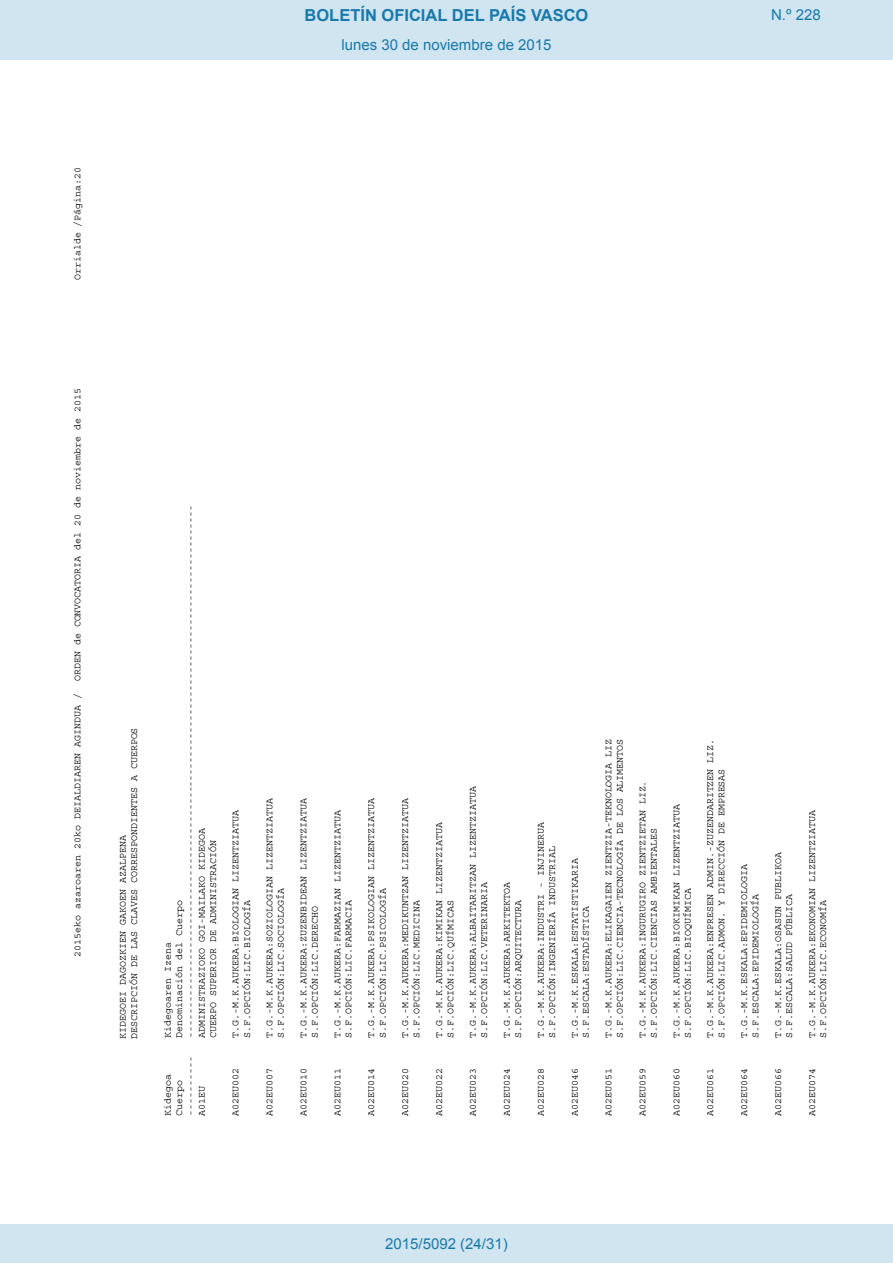
<style>
.page{position:relative;width:893px;height:1263px;background:#fff}
.page>*{position:absolute;margin:0;border:0;box-sizing:border-box;transform-origin:0 0}
.t1{font:700 16.5px "Arial";color:#1879ad}
.Paginacion_Centro{font:15px "Arial";color:#1879ad}
.t2{font:9.9px/11.2px "Courier Std";letter-spacing:.005em;color:#000}
</style>
<div class="page">
<div style="left:0;top:0;width:893px;height:60px;background:#d0e5f0"></div>
<div style="left:0;top:1225px;width:893px;height:38px;background:#d0e5f0"></div>
<h1 class="t1" style="left:305px;top:4px;width:285px">BOLETÍN OFICIAL DEL PAÍS VASCO</h1>
<h2 class="Paginacion_Centro" style="left:771px;top:5px;width:51px">N.º 228</h2>
<h2 class="Paginacion_Centro" style="left:341px;top:35px;width:212px">lunes 30 de noviembre de 2015</h2>
<p class="t2" style="left:72px;top:280px;width:115px;rotate:-90deg">Orrialde /Página:20</p>
<p class="t2" style="left:72px;top:957px;width:570px;rotate:-90deg">2015eko azaroaren 20ko DEIALDIAREN AGINDUA / ORDEN de CONVOCATORIA del 20 de noviembre de 2015</p>
<p class="t2" style="left:117px;top:1039px;width:313px;rotate:-90deg">KIDEGOEI DAGOZKIEN GAKOEN AZALPENA<br>DESCRIPCIÓN DE LAS CLAVES CORRESPONDIENTES A CUERPOS</p>
<p class="t2" style="left:185px;top:1038px;width:534px;rotate:-90deg">-----------------------------------------------------------------------------------------</p>
<p class="t2" style="left:196px;top:1038px;width:211px;rotate:-90deg">ADMINISTRAZIOKO GOI-MAILAKO KIDEGOA<br>CUERPO SUPERIOR DE ADMINISTRACIÓN</p>
<p class="t2" style="left:174px;top:1038px;width:139px;rotate:-90deg">Denominación del Cuerpo</p>
<p class="t2" style="left:162px;top:1038px;width:97px;rotate:-90deg">Kidegoaren Izena</p>
<p class="t2" style="left:185px;top:1116px;width:61px;rotate:-90deg">----------</p>
<p class="t2" style="left:162px;top:1116px;width:43px;rotate:-90deg">Kidegoa</p>
<p class="t2" style="left:174px;top:1116px;width:37px;rotate:-90deg">Cuerpo</p>
<p class="t2" style="left:196px;top:1116px;width:31px;rotate:-90deg">A01EU</p>
<p class="t2" style="left:230px;top:1038px;width:229px;rotate:-90deg">T.G.-M.K.AUKERA:BIOLOGIAN LIZENTZIATUA<br>S.F.OPCIÓN:LIC.BIOLOGÍA</p>
<p class="t2" style="left:230px;top:1116px;width:49px;rotate:-90deg">A02EU002</p>
<p class="t2" style="left:264px;top:1038px;width:241px;rotate:-90deg">T.G.-M.K.AUKERA:SOZIOLOGIAN LIZENTZIATUA<br>S.F.OPCIÓN:LIC.SOCIOLOGÍA</p>
<p class="t2" style="left:264px;top:1116px;width:49px;rotate:-90deg">A02EU007</p>
<p class="t2" style="left:298px;top:1038px;width:241px;rotate:-90deg">T.G.-M.K.AUKERA:ZUZENBIDEAN LIZENTZIATUA<br>S.F.OPCIÓN:LIC.DERECHO</p>
<p class="t2" style="left:298px;top:1116px;width:49px;rotate:-90deg">A02EU010</p>
<p class="t2" style="left:332px;top:1038px;width:229px;rotate:-90deg">T.G.-M.K.AUKERA:FARMAZIAN LIZENTZIATUA<br>S.F.OPCIÓN:LIC.FARMACIA</p>
<p class="t2" style="left:332px;top:1116px;width:49px;rotate:-90deg">A02EU011</p>
<p class="t2" style="left:365px;top:1038px;width:241px;rotate:-90deg">T.G.-M.K.AUKERA:PSIKOLOGIAN LIZENTZIATUA<br>S.F.OPCIÓN:LIC.PSICOLOGÍA</p>
<p class="t2" style="left:366px;top:1116px;width:49px;rotate:-90deg">A02EU014</p>
<p class="t2" style="left:400px;top:1038px;width:241px;rotate:-90deg">T.G.-M.K.AUKERA:MEDIKUNTZAN LIZENTZIATUA<br>S.F.OPCIÓN:LIC.MEDICINA</p>
<p class="t2" style="left:400px;top:1116px;width:49px;rotate:-90deg">A02EU020</p>
<p class="t2" style="left:433px;top:1038px;width:217px;rotate:-90deg">T.G.-M.K.AUKERA:KIMIKAN LIZENTZIATUA<br>S.F.OPCIÓN:LIC.QUÍMICAS</p>
<p class="t2" style="left:433px;top:1116px;width:49px;rotate:-90deg">A02EU022</p>
<p class="t2" style="left:467px;top:1038px;width:253px;rotate:-90deg">T.G.-M.K.AUKERA:ALBAITARITZAN LIZENTZIATUA<br>S.F.OPCIÓN:LIC.VETERINARIA</p>
<p class="t2" style="left:467px;top:1116px;width:49px;rotate:-90deg">A02EU023</p>
<p class="t2" style="left:501px;top:1038px;width:157px;rotate:-90deg">T.G.-M.K.AUKERA:ARKITEKTOA<br>S.F.OPCIÓN:ARQUITECTURA</p>
<p class="t2" style="left:501px;top:1116px;width:49px;rotate:-90deg">A02EU024</p>
<p class="t2" style="left:535px;top:1038px;width:217px;rotate:-90deg">T.G.-M.K.AUKERA:INDUSTRI - INJINERUA<br>S.F.OPCIÓN:INGENIERÍA INDUSTRIAL</p>
<p class="t2" style="left:535px;top:1116px;width:49px;rotate:-90deg">A02EU028</p>
<p class="t2" style="left:569px;top:1038px;width:181px;rotate:-90deg">T.G.-M.K.ESKALA:ESTATISTIKARIA<br>S.F.ESCALA:ESTADÍSTICA</p>
<p class="t2" style="left:569px;top:1116px;width:49px;rotate:-90deg">A02EU046</p>
<p class="t2" style="left:603px;top:1038px;width:301px;rotate:-90deg">T.G.-M.K.AUKERA:ELIKAGAIEN ZIENTZIA-TEKNOLOGIA LIZ<br>S.F.OPCIÓN:LIC.CIENCIA-TECNOLOGÍA DE LOS ALIMENTOS</p>
<p class="t2" style="left:603px;top:1116px;width:49px;rotate:-90deg">A02EU051</p>
<p class="t2" style="left:637px;top:1038px;width:259px;rotate:-90deg">T.G.-M.K.AUKERA:INGURUGIRO ZIENTZIETAN LIZ.<br>S.F.OPCIÓN:LIC.CIENCIAS AMBIENTALES</p>
<p class="t2" style="left:637px;top:1116px;width:49px;rotate:-90deg">A02EU059</p>
<p class="t2" style="left:671px;top:1038px;width:235px;rotate:-90deg">T.G.-M.K.AUKERA:BIOKIMIKAN LIZENTZIATUA<br>S.F.OPCIÓN:LIC.BIOQUÍMICA</p>
<p class="t2" style="left:671px;top:1116px;width:49px;rotate:-90deg">A02EU060</p>
<p class="t2" style="left:705px;top:1038px;width:301px;rotate:-90deg">T.G.-M.K.AUKERA:ENPRESEN ADMIN.-ZUZENDARITZEN LIZ.<br>S.F.OPCIÓN:LIC.ADMON. Y DIRECCIÓN DE EMPRESAS</p>
<p class="t2" style="left:705px;top:1116px;width:49px;rotate:-90deg">A02EU061</p>
<p class="t2" style="left:738px;top:1038px;width:175px;rotate:-90deg">T.G.-M.K.ESKALA:EPIDEMIOLOGIA<br>S.F.ESCALA:EPIDEMIOLOGÍA</p>
<p class="t2" style="left:738px;top:1116px;width:49px;rotate:-90deg">A02EU064</p>
<p class="t2" style="left:772px;top:1038px;width:187px;rotate:-90deg">T.G.-M.K.ESKALA:OSASUN PUBLIKOA<br>S.F.ESCALA:SALUD PÚBLICA</p>
<p class="t2" style="left:772px;top:1116px;width:49px;rotate:-90deg">A02EU066</p>
<p class="t2" style="left:806px;top:1038px;width:229px;rotate:-90deg">T.G.-M.K.AUKERA:EKONOMIAN LIZENTZIATUA<br>S.F.OPCIÓN:LIC.ECONOMÍA</p>
<p class="t2" style="left:806px;top:1116px;width:49px;rotate:-90deg">A02EU074</p>
<p class="Paginacion_Centro" style="left:385px;top:1234px;width:124px">2015/5092 (24/31)</p>
</div>
